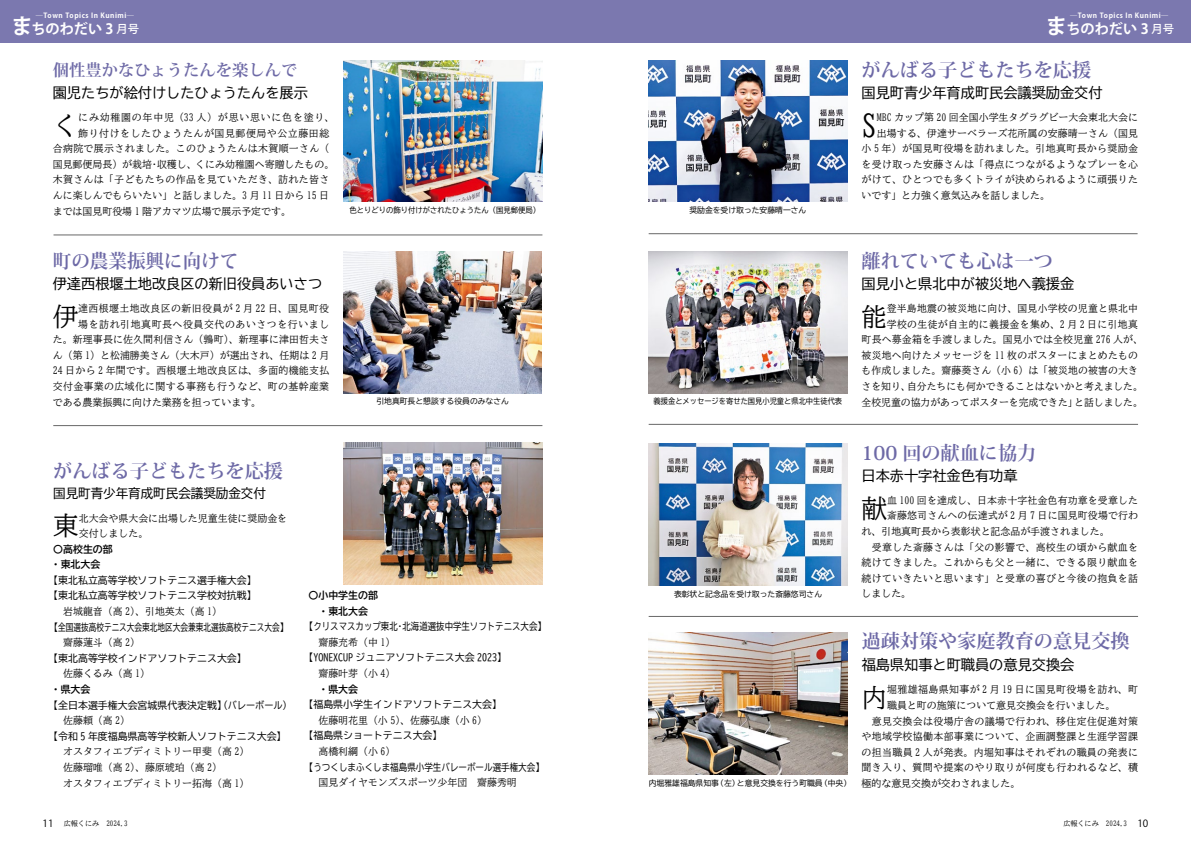
<style>
.page{position:relative;width:1191px;height:842px;background:#fff}
.page>*{position:absolute;margin:0;border:0;box-sizing:border-box;transform-origin:0 0}
.t1{font:30.4px "BIZ UD Mincho Medium";color:#000}
.t2{font:25.5px "BIZ UD Mincho Medium";color:#000}
.t3{font:700 19.1px "Koz Min Pro";color:#6d69a6}
.t4{font:700 16.3px "Koz Min Pro";color:#6d69a6}
.t5{font:14.2px "BIZ UD Gothic";color:#000}
.t6{font:700 14.2px "Koz Go Pro";color:#fff}
.t7{font:12.8px "BIZ UD Gothic";color:#000}
.t8{font:500 11.3px "Koz Go Pro";color:#fff}
.t9{font:9.9px/15.6px "BIZ UD Mincho Medium";letter-spacing:.025em;color:#000}
.t10{font:9.9px/15.6px "BIZ UD Gothic";color:#000}
.t11{font:9.9px/15.6px "BIZ UD Mincho Medium";color:#000}
.t12{font:9.9px/15.6px "BIZ UD Mincho Medium";letter-spacing:.005em;color:#000}
.t13{font:9.9px/15.6px "BIZ UD Gothic Bold";color:#000}
.t14{font:9.9px "BIZ UD Mincho Medium";letter-spacing:.08em;color:#000}
.t15{font:9.9px "BIZ UD Mincho Medium";letter-spacing:.055em;color:#000}
.t16{font:9.9px "BIZ UD Gothic";color:#000;scale:.85 1}
.t17{font:9.9px "Koz Go Pro";color:#000}
.t18{font:7.8px "BIZ UD Gothic";color:#000}
.t19{font:7.8px "BIZ UD Gothic";color:#000;scale:.94 1}
.t20{font:7.8px "BIZ UD Gothic";color:#000;scale:.93 1}
.t21{font:700 7.1px "Koz Go Pro";letter-spacing:.07em;color:#fff}
.t22{font:7.1px "BIZ UD Mincho Medium";color:#000}
.s1{font-size:21.3px}
</style>
<div class="page">
<img style="left:344px;top:60px;width:198px;height:142px">
<img style="left:343px;top:251px;width:199px;height:142px">
<img style="left:344px;top:443px;width:198px;height:142px">
<div style="left:0;top:0;width:595px;height:43px;background:#7b78af"></div>
<hr style="left:53px;top:235px;width:489px;height:1px;background:#000">
<hr style="left:53px;top:425px;width:489px;height:1px;background:#000">
<img style="left:648px;top:60px;width:199px;height:142px">
<img style="left:649px;top:444px;width:198px;height:141px">
<img style="left:649px;top:632px;width:198px;height:142px">
<img style="left:648px;top:251px;width:199px;height:142px">
<div style="left:595px;top:0;width:596px;height:43px;background:#7b78af"></div>
<hr style="left:648px;top:233px;width:489px;height:1px;background:#000">
<hr style="left:648px;top:616px;width:490px;height:1px;background:#000">
<hr style="left:648px;top:424px;width:490px;height:1px;background:#000">
<p class="t21" style="left:36px;top:10px;width:100px">―Town Topics In Kunimi―</p>
<h3 class="t6" style="left:11px;top:19px;width:104px"><span class="s1">ま</span>ちのわだい 3</h3>
<p class="t8" style="left:116px;top:21px;width:24px">月号</p>
<p class="t21" style="left:1070px;top:10px;width:100px">―Town Topics In Kunimi―</p>
<p class="t8" style="left:1151px;top:22px;width:24px">月号</p>
<h3 class="t6" style="left:1045px;top:19px;width:104px"><span class="s1">ま</span>ちのわだい 3</h3>
<h3 class="t4" style="left:53px;top:59px;width:246px">個性豊かなひょうたんを楽しんで</h3>
<h3 class="t5" style="left:53px;top:86px;width:257px">園児たちが絵付けしたひょうたんを展示</h3>
<h3 class="t3" style="left:861px;top:57px;width:231px">がんばる子どもたちを応援</h3>
<h3 class="t5" style="left:861px;top:86px;width:242px">国見町青少年育成町民会議奨励金交付</h3>
<p class="t14" style="left:78px;top:112px;width:257px">にみ幼稚園の年中児（33 人）が思い思いに色を塗り、</p>
<h2 class="t2" style="left:53px;top:112px;width:27px">く</h2>
<p class="t15" style="left:78px;top:128px;width:252px">飾り付けをしたひょうたんが国見郵便局や公立藤田総</p>
<p class="t9" style="left:53px;top:141px;width:278px">合病院で展示されました。このひょうたんは木賀順一さん)</p>
<p class="t11" style="left:157px;top:156px;width:179px">収穫し、くにみ幼稚園へ寄贈したもの。</p>
<p class="t12" style="left:53px;top:156px;width:278px">国見郵便局長）が栽培<br>木賀さんは「子どもたちの作品を見ていただき、訪れた皆さんに楽しんでもらいたい」と話しました。3 月 11 日から 15 日までは国見町役場 1 階アカマツ広場で展示予定です。</p>
<p class="t9" style="left:150px;top:156px;width:11px">・</p>
<p class="t19" style="left:349px;top:207px;width:204px">色とりどりの飾り付けがされたひょうたん（国見郵便局(</p>
<p class="t18" style="left:689px;top:207px;width:118px">奨励金を受け取った安藤晴一さん</p>
<h1 class="t1" style="left:861px;top:110px;width:17px">S</h1>
<p class="t12" style="left:876px;top:109px;width:263px">MBC カップ第 20 回全国小学生タグラグビー大会東北大会に</p>
<p class="t9" style="left:876px;top:125px;width:263px">出場する、伊達サーベラーズ花所属の安藤晴一さん（国見</p>
<p class="t9" style="left:861px;top:141px;width:278px">小 5 年）が国見町役場を訪れました。引地真町長から奨励金</p>
<p class="t9" style="left:861px;top:156px;width:278px">を受け取った安藤さんは「得点につながるようなプレーを心</p>
<p class="t9" style="left:861px;top:172px;width:278px">がけて、ひとつでも多くトライが決められるように頑張りた</p>
<p class="t11" style="left:861px;top:187px;width:190px">いです」と力強く意気込みを話しました。</p>
<h3 class="t3" style="left:53px;top:247px;width:187px">町の農業振興に向けて</h3>
<h3 class="t5" style="left:53px;top:277px;width:271px">伊達西根堰土地改良区の新旧役員あいさつ</h3>
<h3 class="t3" style="left:861px;top:247px;width:193px">離れていても心は一つ</h3>
<h3 class="t5" style="left:861px;top:277px;width:214px">国見小と県北中が被災地へ義援金</h3>
<p class="t9" style="left:78px;top:300px;width:252px">達西根堰土地改良区の新旧役員が 2 月 22 日、国見町役</p>
<h2 class="t2" style="left:53px;top:303px;width:27px">伊</h2>
<p class="t9" style="left:53px;top:316px;width:278px;text-align:justify;text-indent:26px">場を訪れ引地真町長へ役員交代のあいさつを行いました。新理事長に佐久間利信さん（鶉町）、新理事に津田哲夫さん（第 ）1 と松浦勝美さん（大木戸）が選出され、任期は 2 月24 日から 2 年間です。西根堰土地改良区は、多面的機能支払交付金事業の広域化に関する事務も行うなど、町の基幹産業である農業振興に向けた業務を担っています。</p>
<p class="t18" style="left:376px;top:398px;width:134px">引地真町長と懇談する役員のみなさん</p>
<p class="t20" style="left:653px;top:398px;width:204px">義援金とメッセージを寄せた国見小児童と県北中生徒代表</p>
<p class="t9" style="left:887px;top:300px;width:253px">登半島地震の被災地に向け、国見小学校の児童と県北中</p>
<h2 class="t2" style="left:861px;top:303px;width:27px">能</h2>
<p class="t9" style="left:887px;top:316px;width:253px">学校の生徒が自主的に義援金を集め、2 月 2 日に引地真</p>
<p class="t9" style="left:861px;top:332px;width:283px">町長へ募金箱を手渡しました。国見小では全校児童 276 人が、</p>
<p class="t9" style="left:861px;top:347px;width:278px">被災地へ向けたメッセージを 11 枚のポスターにまとめたもの</p>
<p class="t9" style="left:861px;top:363px;width:278px">も作成しました。齋藤葵さん（小 ）6 は「被災地の被害の大き</p>
<p class="t11" style="left:907px;top:378px;width:237px">自分たちにも何かできることはないかと考えました。</p>
<p class="t9" style="left:861px;top:378px;width:51px">さを知り、</p>
<p class="t11" style="left:861px;top:394px;width:218px">全校児童の協力があってポスターを完成できた」</p>
<p class="t9" style="left:1074px;top:394px;width:70px">と話しました。</p>
<h3 class="t3" style="left:53px;top:457px;width:231px">がんばる子どもたちを応援</h3>
<p class="t7" style="left:53px;top:487px;width:214px">国見町青少年育成町民会議奨励金交付</p>
<h2 class="t2" style="left:53px;top:513px;width:27px">東</h2>
<p class="t11" style="left:79px;top:510px;width:210px">北大会や県大会に出場した児童生徒に奨励金を交付しました。</p>
<p class="t13" style="left:51px;top:541px;width:64px">〇高校生の部・東北大会</p>
<p class="t10" style="left:48px;top:572px;width:210px">【東北私立高等学校ソフトテニス選手権大会【【東北私立高等学校ソフトテニス学校対抗戦【</p>
<p class="t11" style="left:53px;top:603px;width:170px">　岩城龍音（高 2）、引地英太（高 (1</p>
<p class="t10" style="left:48px;top:619px;width:243px">【全国選抜高校テニス大会東北地区大会兼東北選抜高校テニス大会【</p>
<p class="t9" style="left:53px;top:635px;width:88px">　齋藤蓮斗（高 (2</p>
<p class="t10" style="left:48px;top:650px;width:200px">【東北高等学校インドアソフトテニス大会【</p>
<p class="t9" style="left:53px;top:666px;width:98px">　佐藤くるみ（高 (1</p>
<p class="t13" style="left:51px;top:681px;width:41px">・県大会</p>
<p class="t10" style="left:48px;top:697px;width:245px">【全日本選手権大会宮城県代表決定戦】（バレーボール(</p>
<p class="t9" style="left:53px;top:713px;width:78px">　佐藤頼（高 (2</p>
<p class="t10" style="left:48px;top:728px;width:240px">【令和 5 年度福島県高等学校新人ソフトテニス大会【</p>
<p class="t11" style="left:53px;top:744px;width:197px">　オスタフィエブディミトリー甲斐（高 (2　佐藤瑠唯（高 2）、藤原琥珀（高 (2<br>　オスタフィエブディミトリー拓海（高 (1</p>
<p class="t13" style="left:308px;top:587px;width:71px;text-align:center">〇小中学生の部・東北大会</p>
<p class="t10" style="left:303px;top:619px;width:96px">【クリスマスカップ東北</p>
<p class="t9" style="left:308px;top:634px;width:88px">　齋藤充希（中 (1</p>
<p class="t10" style="left:303px;top:650px;width:205px">【YONEXCUP ジュニアソフトテニス大会 2023【</p>
<p class="t9" style="left:308px;top:665px;width:88px">　齋藤叶芽（小 (4</p>
<p class="t13" style="left:318px;top:681px;width:41px">・県大会</p>
<p class="t10" style="left:303px;top:697px;width:200px">【福島県小学生インドアソフトテニス大会【</p>
<p class="t11" style="left:308px;top:712px;width:180px">　佐藤明花里（小 5）、佐藤弘康（小 (6</p>
<p class="t10" style="left:303px;top:728px;width:140px">【福島県ショートテニス大会【</p>
<p class="t9" style="left:308px;top:743px;width:88px">　高橋利綱（小 (6</p>
<p class="t10" style="left:303px;top:759px;width:243px">【うつくしまふくしま福島県小学生バレーボール選手権大会【</p>
<p class="t11" style="left:308px;top:774px;width:210px">　国見ダイヤモンズスポーツ少年団　齋藤秀明</p>
<p class="t16" style="left:402px;top:621px;width:172px">北海道選抜中学生ソフトテニス大会【</p>
<p class="t16" style="left:396px;top:621px;width:11px">・</p>
<p class="t18" style="left:674px;top:590px;width:150px">表彰状と記念品を受け取った斎藤悠司さん</p>
<p class="t18" style="left:649px;top:779px;width:72px">内堀雅雄福島県知事</p>
<p class="t18" style="left:716px;top:779px;width:25px">（左）</p>
<p class="t18" style="left:737px;top:779px;width:87px">と意見交換を行う町職員</p>
<p class="t18" style="left:820px;top:779px;width:33px">（中央(</p>
<h3 class="t3" style="left:861px;top:439px;width:176px">100 回の献血に協力</h3>
<h3 class="t5" style="left:861px;top:468px;width:157px">日本赤十字社金色有功章</h3>
<p class="t9" style="left:887px;top:492px;width:252px">血 100 回を達成し、日本赤十字社金色有功章を受章した</p>
<h2 class="t2" style="left:861px;top:495px;width:27px">献</h2>
<p class="t9" style="left:861px;top:508px;width:278px;text-indent:26px">斎藤悠司さんへの伝達式が 2 月 7 日に国見町役場で行われ、引地真町長から表彰状と記念品が手渡されました。<br>　受章した斎藤さんは「父の影響で、高校生の頃から献血を続けてきました。これからも父と一緒に、できる限り献血を続けていきたいと思います」と受章の喜びと今後の抱負を話しました。</p>
<h3 class="t3" style="left:861px;top:627px;width:269px">過疎対策や家庭教育の意見交換</h3>
<h3 class="t5" style="left:861px;top:657px;width:214px">福島県知事と町職員の意見交換会</h3>
<p class="t9" style="left:887px;top:682px;width:252px">堀雅雄福島県知事が 2 月 19 日に国見町役場を訪れ、町</p>
<h2 class="t2" style="left:861px;top:685px;width:27px">内</h2>
<p class="t9" style="left:861px;top:697px;width:278px;text-indent:26px">職員と町の施策について意見交換会を行いました。<br>　意見交換会は役場庁舎の議場で行われ、移住定住促進対策や地域学校協働本部事業について、企画調整課と生涯学習課の担当職員 2 人が発表。内堀知事はそれぞれの職員の発表に聞き入り、質問や提案のやり取りが何度も行われるなど、積極的な意見交換が交わされました。</p>
<p class="t17" style="left:43px;top:816px;width:12px">11</p>
<p class="t22" style="left:64px;top:819px;width:37px">広報くにみ</p>
<p class="t22" style="left:106px;top:819px;width:23px">2024.3</p>
<p class="t22" style="left:1063px;top:819px;width:37px">広報くにみ</p>
<p class="t22" style="left:1106px;top:819px;width:23px">2024.3</p>
<p class="t17" style="left:1137px;top:816px;width:12px">10</p>
</div>
